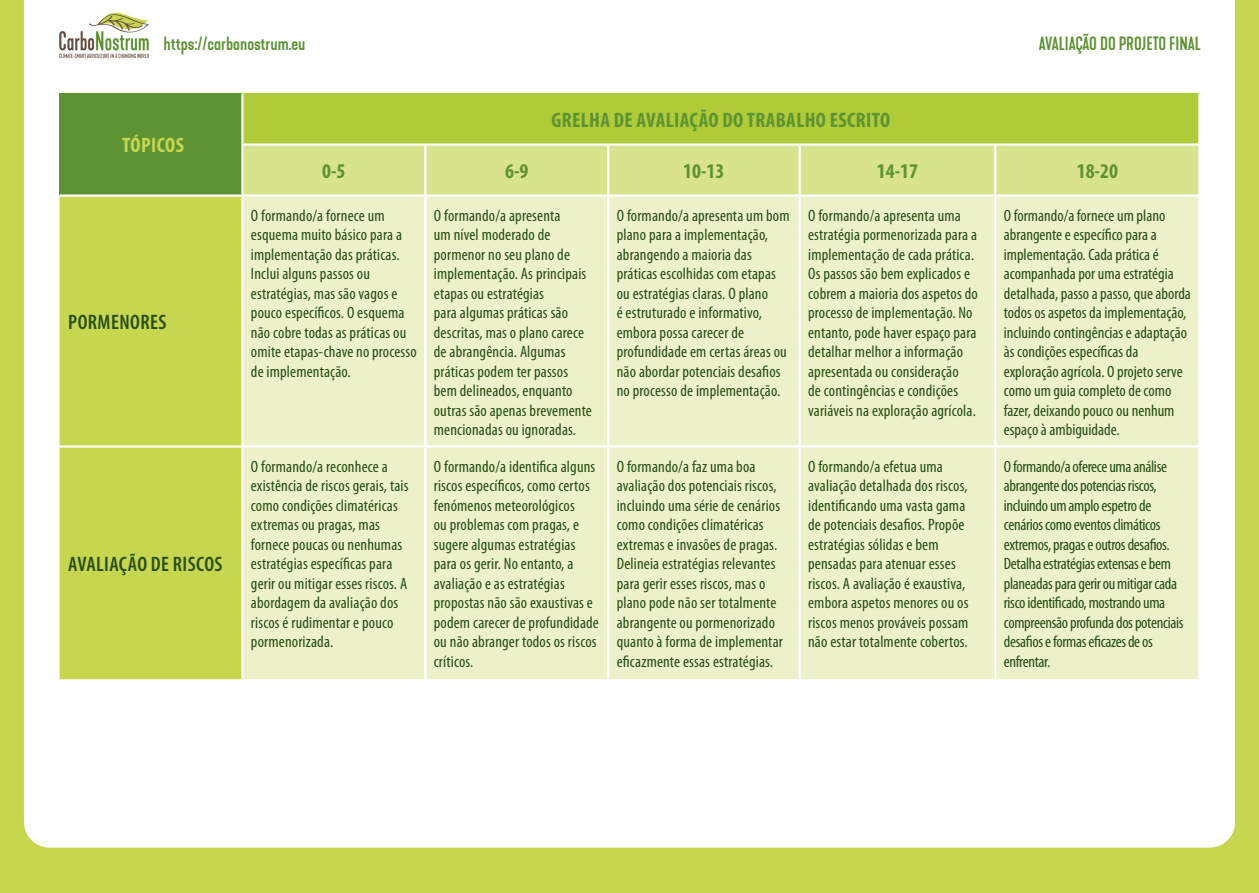
<style>
.page{position:relative;width:1259px;height:893px;background:#c7d64f}
.page>*{position:absolute;margin:0;border:0;box-sizing:border-box;transform-origin:0 0}
.t1{font:700 condensed 21px "Myriad Pro";letter-spacing:.02em;color:#5e9333}
.t2{font:600 condensed 21px "Myriad Pro";letter-spacing:.02em;color:#274e13}
.t3{font:700 condensed 21px "Myriad Pro";letter-spacing:.02em;color:#c7d64f}
.t4{font:500 18px "Kapra Neue";color:#5e9333}
.t5{font:condensed 16.5px/19.5px "Myriad Pro";letter-spacing:.01em;color:#274e13}
.t6{font:condensed 16.5px/19.5px "Myriad Pro";letter-spacing:-.02em;color:#274e13}
</style>
<div class="page">
<div style="left:24px;top:0;width:1211px;height:848px;background:#fff"></div>
<img style="left:44px;top:3px;width:120px;height:67px">
<div style="left:60px;top:94px;width:182px;height:102px;background:#5e9333"></div>
<div style="left:242px;top:94px;width:957px;height:51px;background:#afcb37"></div>
<div style="left:243px;top:146px;width:955px;height:48px;background:#d9e28d"></div>
<svg style="left:60px;top:197px;width:181px;height:482px"></svg>
<div style="left:243px;top:197px;width:955px;height:482px;background:#ecf1ca"></div>
<hr style="left:241px;top:143px;width:184px;height:3px;background:#fff">
<hr style="left:425px;top:143px;width:183px;height:3px;background:#fff">
<hr style="left:608px;top:143px;width:191px;height:3px;background:#fff">
<hr style="left:799px;top:143px;width:196px;height:3px;background:#fff">
<hr style="left:995px;top:143px;width:205px;height:3px;background:#fff">
<hr style="left:241px;top:94px;width:2px;height:49px;background:#fff">
<hr style="left:1198px;top:94px;width:2px;height:49px;background:#fff">
<hr style="left:241px;top:146px;width:2px;height:48px;background:#fff">
<hr style="left:424px;top:146px;width:2px;height:48px;background:#fff">
<hr style="left:607px;top:146px;width:2px;height:48px;background:#fff">
<hr style="left:798px;top:146px;width:2px;height:48px;background:#fff">
<hr style="left:994px;top:146px;width:2px;height:48px;background:#fff">
<hr style="left:1198px;top:146px;width:2px;height:48px;background:#fff">
<hr style="left:60px;top:194px;width:182px;height:3px;background:#fff">
<hr style="left:242px;top:194px;width:183px;height:3px;background:#fff">
<hr style="left:241px;top:197px;width:2px;height:248px;background:#fff">
<hr style="left:425px;top:194px;width:183px;height:3px;background:#fff">
<hr style="left:424px;top:197px;width:2px;height:248px;background:#fff">
<hr style="left:608px;top:194px;width:191px;height:3px;background:#fff">
<hr style="left:607px;top:197px;width:2px;height:248px;background:#fff">
<hr style="left:799px;top:194px;width:196px;height:3px;background:#fff">
<hr style="left:798px;top:197px;width:2px;height:248px;background:#fff">
<hr style="left:995px;top:194px;width:205px;height:3px;background:#fff">
<hr style="left:994px;top:197px;width:2px;height:248px;background:#fff">
<hr style="left:1198px;top:197px;width:2px;height:248px;background:#fff">
<hr style="left:60px;top:445px;width:182px;height:3px;background:#fff">
<hr style="left:242px;top:445px;width:183px;height:3px;background:#fff">
<hr style="left:241px;top:448px;width:2px;height:231px;background:#fff">
<hr style="left:425px;top:445px;width:183px;height:3px;background:#fff">
<hr style="left:424px;top:448px;width:2px;height:231px;background:#fff">
<hr style="left:608px;top:445px;width:191px;height:3px;background:#fff">
<hr style="left:607px;top:448px;width:2px;height:231px;background:#fff">
<hr style="left:799px;top:445px;width:196px;height:3px;background:#fff">
<hr style="left:798px;top:448px;width:2px;height:231px;background:#fff">
<hr style="left:995px;top:445px;width:205px;height:3px;background:#fff">
<hr style="left:994px;top:448px;width:2px;height:231px;background:#fff">
<hr style="left:1198px;top:448px;width:2px;height:231px;background:#fff">
<hr style="left:60px;top:679px;width:182px;height:2px;background:#fff">
<hr style="left:242px;top:679px;width:183px;height:2px;background:#fff">
<hr style="left:425px;top:679px;width:183px;height:2px;background:#fff">
<hr style="left:608px;top:679px;width:191px;height:2px;background:#fff">
<hr style="left:799px;top:679px;width:196px;height:2px;background:#fff">
<hr style="left:995px;top:679px;width:205px;height:2px;background:#fff">
<p class="t4" style="left:164px;top:32px;width:143px">https://carbonostrum.eu</p>
<p class="t4" style="left:1039px;top:32px;width:164px">AVALIAÇÃO DO PROJETO FINAL</p>
<p class="t3" style="left:122px;top:132px;width:63px">TÓPICOS</p>
<p class="t2" style="left:68px;top:309px;width:100px">PORMENORES</p>
<p class="t2" style="left:68px;top:551px;width:156px">AVALIAÇÃO DE RISCOS</p>
<p class="t1" style="left:551px;top:107px;width:340px">GRELHA DE AVALIAÇÃO DO TRABALHO ESCRITO</p>
<p class="t1" style="left:322px;top:158px;width:25px">0-5</p>
<p class="t1" style="left:505px;top:158px;width:25px">6-9</p>
<p class="t1" style="left:683px;top:158px;width:43px">10-13</p>
<p class="t1" style="left:877px;top:158px;width:43px">14-17</p>
<p class="t1" style="left:1076px;top:158px;width:43px">18-20</p>
<p class="t5" style="left:251px;top:205px;width:167px">O formando/a fornece um esquema muito básico para a implementação das práticas.<br>Inclui alguns passos ou estratégias, mas são vagos e pouco específicos. O esquema não cobre todas as práticas ou omite etapas-chave no processo de implementação.</p>
<p class="t5" style="left:434px;top:205px;width:160px">O formando/a apresenta<br>um nível moderado de pormenor no seu plano de implementação. As principais etapas ou estratégias<br>para algumas práticas são descritas, mas o plano carece de abrangência. Algumas práticas podem ter passos bem delineados, enquanto outras são apenas brevemente mencionadas ou ignoradas.</p>
<p class="t5" style="left:617px;top:205px;width:174px">O formando/a apresenta um bom plano para a implementação, abrangendo a maioria das práticas escolhidas com etapas ou estratégias claras. O plano<br>é estruturado e informativo, embora possa carecer de profundidade em certas áreas ou não abordar potenciais desafios no processo de implementação.</p>
<p class="t5" style="left:808px;top:205px;width:171px">O formando/a apresenta uma estratégia pormenorizada para a implementação de cada prática.<br>Os passos são bem explicados e cobrem a maioria dos aspetos do processo de implementação. No entanto, pode haver espaço para detalhar melhor a informação apresentada ou consideração<br>de contingências e condições variáveis na exploração agrícola.</p>
<p class="t5" style="left:1003px;top:205px;width:189px">O formando/a fornece um plano abrangente e específico para a implementação. Cada prática é acompanhada por uma estratégia detalhada, passo a passo, que aborda todos os aspetos da implementação, incluindo contingências e adaptação às condições específicas da exploração agrícola. O projeto serve como um guia completo de como fazer, deixando pouco ou nenhum espaço à ambiguidade.</p>
<p class="t5" style="left:251px;top:456px;width:159px">O formando/a reconhece a existência de riscos gerais, tais como condições climatéricas extremas ou pragas, mas fornece poucas ou nenhumas estratégias específicas para gerir ou mitigar esses riscos. A abordagem da avaliação dos riscos é rudimentar e pouco pormenorizada.</p>
<p class="t5" style="left:434px;top:456px;width:167px">O formando/a identifica alguns riscos específicos, como certos fenómenos meteorológicos<br>ou problemas com pragas, e sugere algumas estratégias para os gerir. No entanto, a avaliação e as estratégias propostas não são exaustivas e podem carecer de profundidade ou não abranger todos os riscos críticos.</p>
<p class="t5" style="left:617px;top:456px;width:168px">O formando/a faz uma boa avaliação dos potenciais riscos, incluindo uma série de cenários como condições climatéricas extremas e invasões de pragas.<br>Delineia estratégias relevantes para gerir esses riscos, mas o plano pode não ser totalmente abrangente ou pormenorizado quanto à forma de implementar eficazmente essas estratégias.</p>
<p class="t5" style="left:808px;top:456px;width:162px">O formando/a efetua uma avaliação detalhada dos riscos, identificando uma vasta gama de potenciais desafios. Propõe estratégias sólidas e bem pensadas para atenuar esses riscos. A avaliação é exaustiva, embora aspetos menores ou os riscos menos prováveis possam não estar totalmente cobertos.</p>
<p class="t6" style="left:1003px;top:456px;width:181px">O formando/a oferece uma análise abrangente dos potencias riscos, incluindo um amplo espetro de cenários como eventos climáticos extremos, pragas e outros desafios.<br>Detalha estratégias extensas e bem planeadas para gerir ou mitigar cada risco identificado, mostrando uma compreensão profunda dos potenciais desafios e formas eficazes de os enfrentar.</p>
</div>
